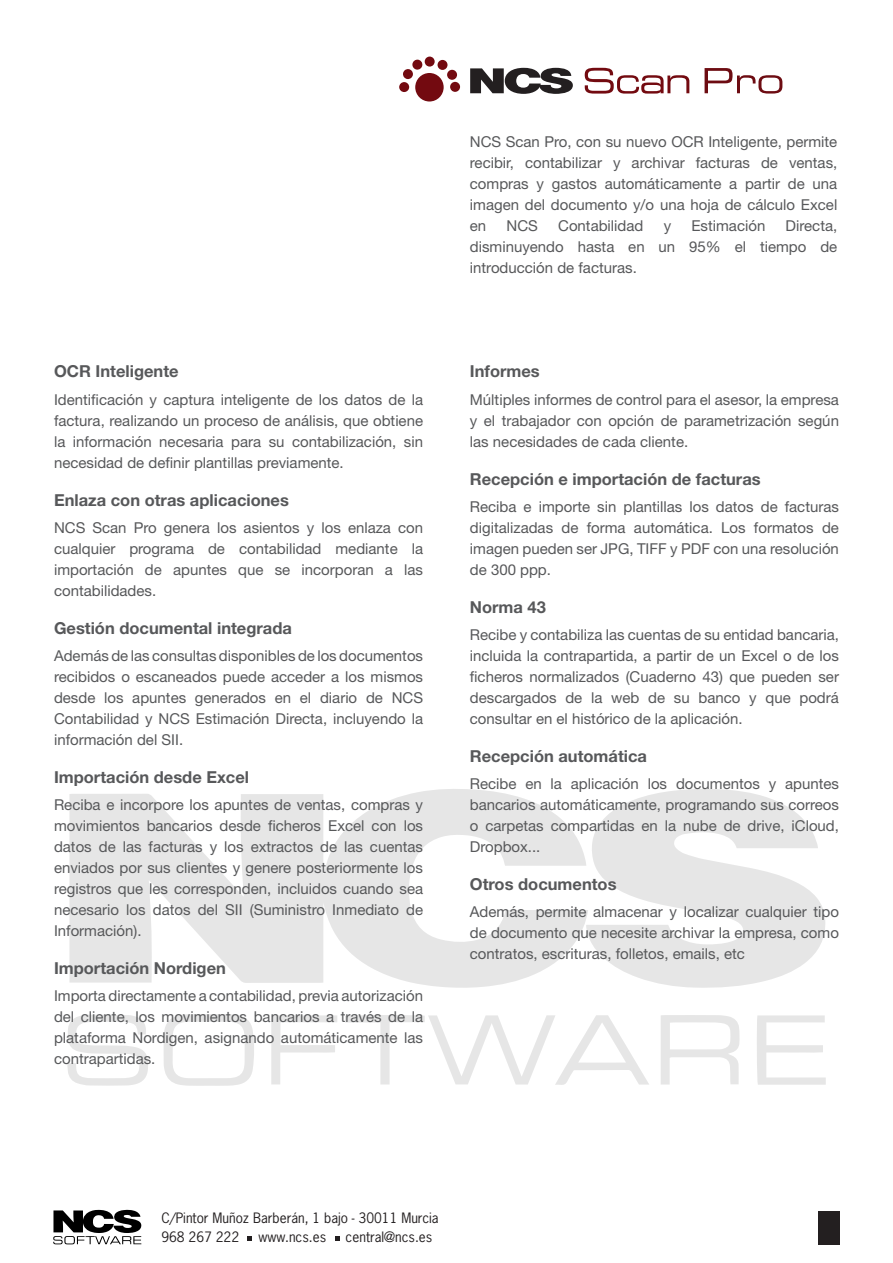
<style>
.page{position:relative;width:893px;height:1263px;background:#fff}
.page>*{position:absolute;margin:0;border:0;box-sizing:border-box;transform-origin:0 0}
.Subtitulo_texto{font:700 16.5px "Helvetica Neue LT Std";color:#57585a}
.Cuerpo_de_texto{font:15px/21px "Helvetica Neue LT Std";color:#57585a;text-align:justify}
.t1{font:13.5px/19.5px "News Gothic Std";color:#231f20}
</style>
<div class="page">
<svg style="left:69px;top:789px;width:517px;height:199px;fill:#e6e6e6"></svg>
<svg style="left:586px;top:789px;width:239px;height:199px;fill:#e6e6e6"></svg>
<svg style="left:757px;top:1015px;width:69px;height:70px"></svg>
<svg style="left:67px;top:1015px;width:81px;height:71px"></svg>
<svg style="left:164px;top:1014px;width:90px;height:72px"></svg>
<svg style="left:661px;top:1015px;width:79px;height:69px"></svg>
<svg style="left:271px;top:1015px;width:66px;height:69px"></svg>
<svg style="left:345px;top:1015px;width:304px;height:70px"></svg>
<svg style="left:53px;top:1210px;width:88px;height:34px"></svg>
<div style="left:818px;top:1210px;width:21px;height:34px;background:#231f20"></div>
<svg style="left:248px;top:1236px;width:4px;height:5px"></svg>
<svg style="left:335px;top:1236px;width:5px;height:5px"></svg>
<svg style="left:470px;top:68px;width:103px;height:26px"></svg>
<svg style="left:585px;top:68px;width:104px;height:26px"></svg>
<div style="left:415px;top:73px;width:29px;height:28px;background:#730a10;border-radius:50%"></div>
<div style="left:399px;top:82px;width:10px;height:10px;background:#730a10;border-radius:50%"></div>
<svg style="left:412px;top:59px;width:11px;height:11px"></svg>
<div style="left:403px;top:69px;width:10px;height:10px;background:#730a10;border-radius:50%"></div>
<div style="left:425px;top:57px;width:10px;height:10px;background:#730a10;border-radius:50%"></div>
<div style="left:450px;top:82px;width:10px;height:10px;background:#730a10;border-radius:50%"></div>
<div style="left:438px;top:60px;width:9px;height:10px;background:#730a10;border-radius:50%"></div>
<div style="left:447px;top:70px;width:10px;height:10px;background:#730a10;border-radius:50%"></div>
<svg style="left:705px;top:68px;width:77px;height:26px"></svg>
<p class="Subtitulo_texto" style="left:54px;top:361px;width:126px">OCR Inteligente</p>
<p class="Cuerpo_de_texto" style="left:54px;top:388px;width:371px">Identificación y captura inteligente de los datos de la factura, realizando un proceso de análisis, que obtiene la información necesaria para su contabilización, sin necesidad de definir plantillas previamente.</p>
<p class="Subtitulo_texto" style="left:54px;top:489px;width:236px">Enlaza con otras aplicaciones</p>
<p class="Cuerpo_de_texto" style="left:54px;top:516px;width:371px">NCS Scan Pro genera los asientos y los enlaza con cualquier programa de contabilidad mediante la importación de apuntes que se incorporan a las contabilidades.</p>
<p class="Subtitulo_texto" style="left:54px;top:617px;width:239px">Gestión documental integrada</p>
<p class="Cuerpo_de_texto" style="left:54px;top:644px;width:371px">Además de las consultas disponibles de los documentos recibidos o escaneados puede acceder a los mismos desde los apuntes generados en el diario de NCS Contabilidad y NCS Estimación Directa, incluyendo la información del SII.</p>
<p class="Subtitulo_texto" style="left:54px;top:766px;width:197px">Importación desde Excel</p>
<p class="Cuerpo_de_texto" style="left:54px;top:793px;width:371px">Reciba e incorpore los apuntes de ventas, compras y movimientos bancarios desde ficheros Excel con los datos de las facturas y los extractos de las cuentas enviados por sus clientes y genere posteriormente los registros que les corresponden, incluidos cuando sea necesario los datos del SII (Suministro Inmediato de Información).</p>
<p class="Subtitulo_texto" style="left:54px;top:957px;width:173px">Importación Nordigen</p>
<p class="Cuerpo_de_texto" style="left:54px;top:984px;width:371px">Importa directamente a contabilidad, previa autorización del cliente, los movimientos bancarios a través de la plataforma Nordigen, asignando automáticamente las contrapartidas.</p>
<p class="Cuerpo_de_texto" style="left:470px;top:131px;width:369px">NCS Scan Pro, con su nuevo OCR Inteligente, permite recibir, contabilizar y archivar facturas de ventas, compras y gastos automáticamente a partir de una imagen del documento y/o una hoja de cálculo Excel en</p>
<p class="Cuerpo_de_texto" style="left:506px;top:215px;width:33px">NCS</p>
<p class="Cuerpo_de_texto" style="left:558px;top:215px;width:87px">Contabilidad</p>
<p class="Cuerpo_de_texto" style="left:664px;top:215px;width:9px">y</p>
<p class="Cuerpo_de_texto" style="left:691px;top:215px;width:75px">Estimación</p>
<p class="Cuerpo_de_texto" style="left:470px;top:215px;width:369px;text-indent:316px">Directa, disminuyendo hasta en un 95% el tiempo de introducción de facturas.</p>
<p class="Subtitulo_texto" style="left:470px;top:361px;width:71px">Informes</p>
<p class="Cuerpo_de_texto" style="left:470px;top:388px;width:371px">Múltiples informes de control para el asesor, la empresa y el trabajador con opción de parametrización según las necesidades de cada cliente.</p>
<p class="Subtitulo_texto" style="left:470px;top:468px;width:292px">Recepción e importación de facturas</p>
<p class="Cuerpo_de_texto" style="left:470px;top:495px;width:371px">Reciba e importe sin plantillas los datos de facturas digitalizadas de forma automática. Los formatos de imagen pueden ser JPG, TIFF y PDF con una resolución de 300 ppp.</p>
<p class="Subtitulo_texto" style="left:470px;top:596px;width:78px">Norma 43</p>
<p class="Cuerpo_de_texto" style="left:470px;top:623px;width:371px">Recibe y contabiliza las cuentas de su entidad bancaria, incluida la contrapartida, a partir de un Excel o de los ficheros normalizados (Cuaderno 43) que pueden ser descargados de la web de su banco y que podrá consultar en el histórico de la aplicación.</p>
<p class="Subtitulo_texto" style="left:470px;top:745px;width:179px">Recepción automática</p>
<p class="Cuerpo_de_texto" style="left:470px;top:772px;width:371px">Recibe en la aplicación los documentos y apuntes bancarios automáticamente, programando sus correos o carpetas compartidas en la nube de drive, iCloud, Dropbox...</p>
<p class="Subtitulo_texto" style="left:470px;top:873px;width:148px">Otros documentos</p>
<p class="Cuerpo_de_texto" style="left:470px;top:900px;width:371px">Además, permite almacenar y localizar cualquier tipo de documento que necesite archivar la empresa, como contratos, escrituras, folletos, emails, etc</p>
<p class="t1" style="left:161px;top:1208px;width:279px">C/Pintor Muñoz Barberán, 1 bajo - 30011 Murcia<br>968 267 222</p>
<p class="t1" style="left:259px;top:1227px;width:69px">www.ncs.es</p>
<p class="t1" style="left:346px;top:1227px;width:88px">central@ncs.es</p>
</div>
